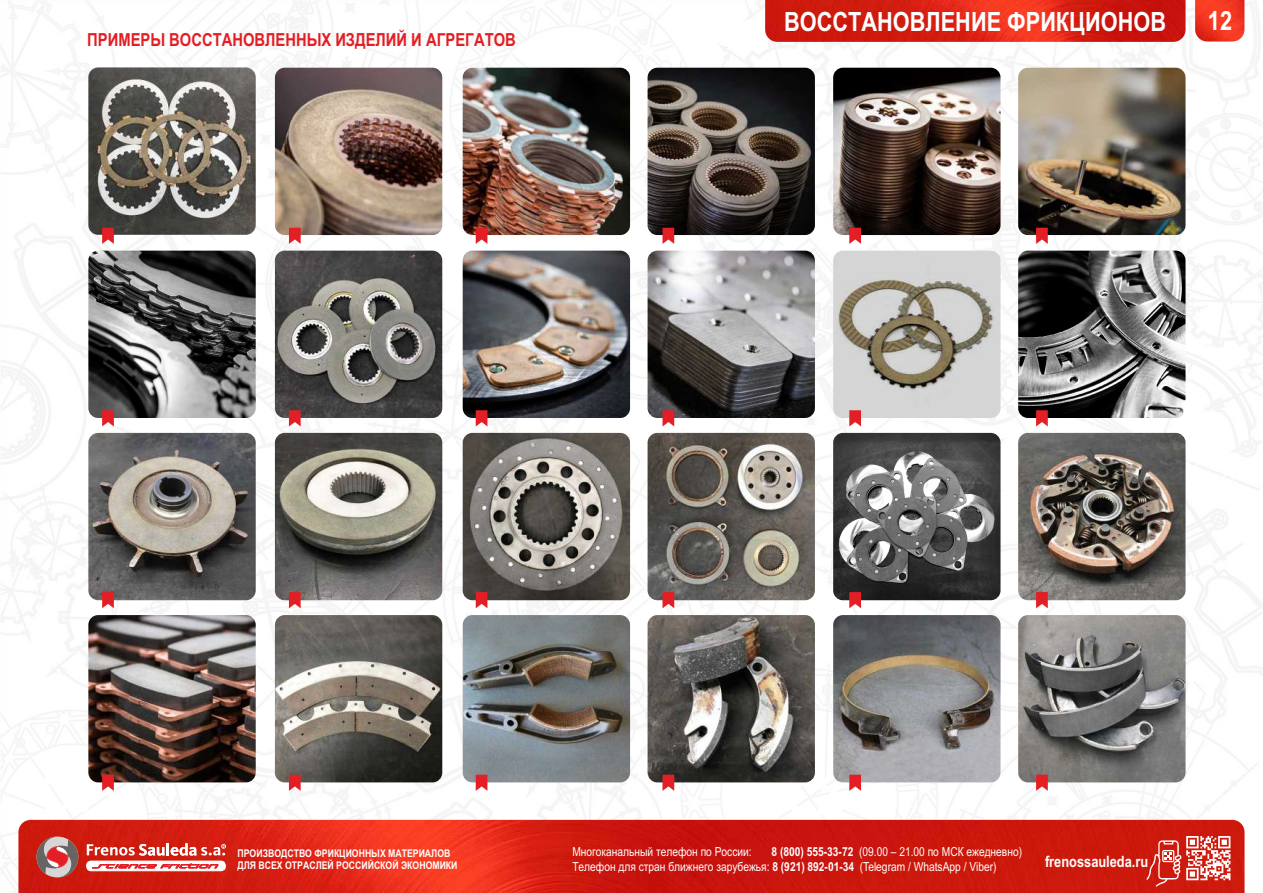
<style>
.page{position:relative;width:1263px;height:893px;background:#fff}
.page>*{position:absolute;margin:0;border:0;box-sizing:border-box;transform-origin:0 0}
.t1{font:700 26.55px "Arial Narrow";color:#fefefe}
.t2{font:700 18px "Arial Narrow";color:#e31e24}
.t3{font:700 15.6px "Arial Narrow";color:#fefefe}
.t4{font:12.45px/14.2px "Arial Narrow";color:#fefefe}
.t5{font:700 10.65px/12.1px "Arial Narrow";color:#fefefe}
.s1{font-weight:700}
</style>
<div class="page">
<img style="left:1px;top:0;width:1261px;height:893px">
<img style="left:765px;top:0;width:420px;height:42px">
<img style="left:1195px;top:0;width:49px;height:42px">
<img style="left:275px;top:615px;width:167px;height:167px;border-radius:10px">
<img style="left:88px;top:615px;width:168px;height:167px;border-radius:10px">
<img style="left:463px;top:615px;width:167px;height:167px;border-radius:10px">
<img style="left:833px;top:615px;width:167px;height:167px;border-radius:10px">
<img style="left:1018px;top:615px;width:167px;height:167px;border-radius:10px">
<img style="left:275px;top:433px;width:167px;height:167px;border-radius:10px">
<img style="left:88px;top:433px;width:168px;height:167px;border-radius:10px">
<img style="left:463px;top:433px;width:167px;height:167px;border-radius:10px">
<img style="left:647px;top:433px;width:168px;height:167px;border-radius:10px">
<img style="left:833px;top:433px;width:167px;height:167px;border-radius:10px">
<img style="left:1018px;top:433px;width:167px;height:167px;border-radius:10px">
<img style="left:275px;top:251px;width:167px;height:167px;border-radius:10px">
<img style="left:88px;top:251px;width:168px;height:167px;border-radius:10px">
<img style="left:463px;top:251px;width:167px;height:167px;border-radius:10px">
<img style="left:1018px;top:251px;width:167px;height:167px;border-radius:10px">
<img style="left:833px;top:251px;width:167px;height:167px;border-radius:10px">
<img style="left:275px;top:68px;width:167px;height:167px;border-radius:10px">
<img style="left:88px;top:67px;width:168px;height:168px;border-radius:10px">
<img style="left:18px;top:820px;width:1226px;height:73px">
<svg style="left:86px;top:843px;width:140px;height:28px"></svg>
<svg style="left:36px;top:836px;width:42px;height:41px;background:#b6716f"></svg>
<svg style="left:1146px;top:836px;width:84px;height:51px"></svg>
<img style="left:463px;top:68px;width:167px;height:167px;border-radius:10px">
<img style="left:647px;top:68px;width:168px;height:167px;border-radius:10px">
<img style="left:833px;top:68px;width:167px;height:167px;border-radius:10px">
<img style="left:1018px;top:68px;width:167px;height:167px;border-radius:10px">
<img style="left:647px;top:251px;width:168px;height:167px;border-radius:10px">
<img style="left:647px;top:615px;width:168px;height:167px;border-radius:10px">
<svg style="left:102px;top:228px;width:12px;height:16px"></svg>
<svg style="left:289px;top:228px;width:12px;height:16px"></svg>
<svg style="left:476px;top:228px;width:11px;height:16px"></svg>
<svg style="left:662px;top:228px;width:12px;height:16px"></svg>
<svg style="left:849px;top:228px;width:12px;height:16px"></svg>
<svg style="left:1036px;top:228px;width:12px;height:16px"></svg>
<svg style="left:102px;top:410px;width:12px;height:16px"></svg>
<svg style="left:289px;top:410px;width:12px;height:16px"></svg>
<svg style="left:476px;top:410px;width:11px;height:16px"></svg>
<svg style="left:662px;top:410px;width:12px;height:16px"></svg>
<svg style="left:849px;top:410px;width:12px;height:16px"></svg>
<svg style="left:1036px;top:410px;width:12px;height:16px"></svg>
<svg style="left:102px;top:592px;width:12px;height:16px"></svg>
<svg style="left:289px;top:592px;width:12px;height:16px"></svg>
<svg style="left:476px;top:592px;width:11px;height:16px"></svg>
<svg style="left:662px;top:592px;width:12px;height:16px"></svg>
<svg style="left:849px;top:592px;width:12px;height:16px"></svg>
<svg style="left:1036px;top:592px;width:12px;height:16px"></svg>
<svg style="left:102px;top:775px;width:12px;height:16px"></svg>
<svg style="left:289px;top:775px;width:12px;height:16px"></svg>
<svg style="left:476px;top:775px;width:11px;height:16px"></svg>
<svg style="left:662px;top:775px;width:12px;height:16px"></svg>
<svg style="left:849px;top:775px;width:12px;height:16px"></svg>
<svg style="left:1036px;top:775px;width:12px;height:16px"></svg>
<h2 class="t2" style="left:87px;top:33px;width:430px">ПРИМЕРЫ ВОССТАНОВЛЕННЫХ ИЗДЕЛИЙ И АГРЕГАТОВ</h2>
<h1 class="t1" style="left:784px;top:11px;width:384px">ВОССТАНОВЛЕНИЕ ФРИКЦИОНОВ</h1>
<h1 class="t1" style="left:1208px;top:11px;width:26px">12</h1>
<p class="t5" style="left:238px;top:848px;width:221px">ПРОИЗВОДСТВО ФРИКЦИОННЫХ МАТЕРИАЛОВ<br>ДЛЯ ВСЕХ ОТРАСЛЕЙ РОССИЙСКОЙ ЭКОНОМИКИ</p>
<p class="t4" style="left:572px;top:846px;width:451px;text-indent:199px"><span class="s1">8 (800) 555-33-72</span> (09.00 – 21.00 по МСК ежедневно)<br>Телефон для стран ближнего зарубежья: <span class="s1">8 (921) 892-01-34</span> (Telegram / WhatsApp / Viber)</p>
<p class="t3" style="left:1045px;top:855px;width:105px">frenossauleda.ru</p>
<p class="t4" style="left:572px;top:846px;width:181px">Многоканальный телефон по России:</p>
</div>
